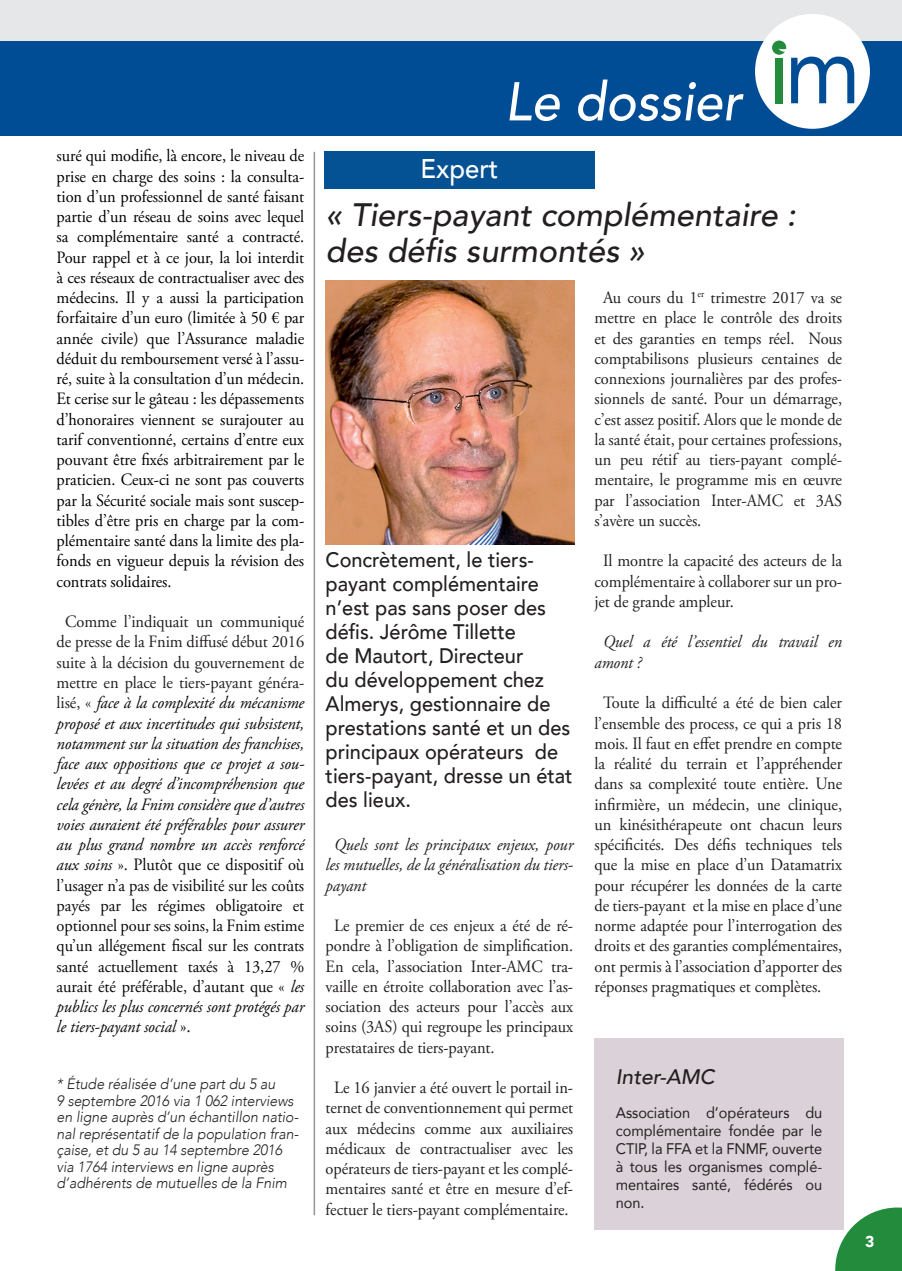
<style>
.page{position:relative;width:902px;height:1271px;background:#fff}
.page>*{position:absolute;margin:0;border:0;box-sizing:border-box;transform-origin:0 0}
.Surtitre_page{font:italic 500 54px "Avenir";color:#fff;scale:.95 1}
.Titre_Article_intéri{font:italic 500 32.4px/36px "Avenir";color:#231f20}
.Surtitre_page-2{font:500 27px "Avenir";color:#fff;scale:.95 1}
.Chapo{font:500 21px/24px "Avenir";color:#231f20;scale:.95 1}
.Titre_encadré{font:italic 500 21px "Avenir";color:#231f20}
.Article_texte{font:17.25px/20.2px "Adobe Garamond Pro";letter-spacing:-.005em;color:#231f20;text-align:justify;scale:.95 1}
.Article_texte-2{font:17.25px/20.2px "Adobe Garamond Pro";letter-spacing:-.005em;color:#000;text-align:justify;scale:.95 1}
.Article_texte-3{font:italic 17.25px/20.2px "Adobe Garamond Pro";letter-spacing:-.005em;color:#0a0a0a;text-align:justify;scale:.95 1}
.Article_texte-4{font:italic 17.25px/20.2px "Adobe Garamond Pro";letter-spacing:-.005em;color:#231f20;text-align:justify;scale:.95 1}
.t1{font:900 15.75px "Avenir";color:#fff}
.Encadré{font:15.3px/18px "Avenir";color:#231f20;text-align:justify;scale:.95 1}
.Encadré-note{font:italic 300 15px/16.5px "Avenir";color:#231f20;scale:.95 1}
.s1{font-style:normal;color:#231f20}
.s2{font-style:normal}
.s3{font-style:normal;font-size:18px}
</style>
<div class="page">
<div style="left:0;top:41px;width:901px;height:94px;background:#014d95"></div>
<div style="left:0;top:0;width:901px;height:41px;background:#e6e7e9"></div>
<div style="left:754px;top:14px;width:115px;height:115px;background:#fff;border-radius:50%"></div>
<svg style="left:772px;top:41px;width:82px;height:62px"></svg>
<hr style="left:313px;top:152px;width:2px;height:1063px;background:#939598">
<div style="left:324px;top:151px;width:270px;height:38px;background:#045294"></div>
<div style="left:594px;top:1038px;width:249px;height:191px;background:#dad2d8"></div>
<img style="left:325px;top:281px;width:249px;height:263px">
<svg style="left:835px;top:1207px;width:67px;height:64px"></svg>
<p class="Article_texte-2" style="left:57px;top:146px;width:262px">suré qui modifie, là encore, le niveau de prise en charge des soins : la consulta&shy;tion d’un professionnel de santé faisant partie d’un réseau de soins avec lequel sa complémentaire santé a contracté.<br>Pour rappel et à ce jour, la loi interdit à ces réseaux de contractualiser avec des médecins. Il y a aussi la participation forfaitaire d’un euro (limitée à 50 € par année civile) que l’Assurance maladie déduit du remboursement versé à l’assu&shy;ré, suite à la consultation d’un médecin.<br>Et cerise sur le gâteau : les dépassements d’honoraires viennent se surajouter au tarif conventionné, certains d’entre eux pouvant être fixés arbitrairement par le praticien. Ceux-ci ne sont pas couverts par la Sécurité sociale mais sont suscep&shy;tibles d’être pris en charge par la com&shy;plémentaire santé dans la limite des pla&shy;fonds en vigueur depuis la révision des contrats solidaires.</p>
<p class="Article_texte-3" style="left:57px;top:612px;width:262px;text-indent:9px"><span class="s1">Comme l’indiquait un communiqué de presse de la Fnim diffusé début 2016 suite à la décision du gouvernement de mettre en place le tiers-payant généra&shy;lisé, «</span> face à la complexité du mécanisme proposé et aux incertitudes qui subsistent, notamment sur la situation des franchises, face aux oppositions que ce projet a sou&shy;levées et au degré d’incompréhension que cela génère, la Fnim considère que d’autres voies auraient été préférables pour assurer au plus grand nombre un accès renforcé aux soins <span class="s2">». Plutôt que ce dispositif où l’usager n’a pas de visibilité sur les coûts payés par les régimes obligatoire et optionnel pour ses soins, la Fnim estime qu’un allégement fiscal sur les contrats santé actuellement taxés à 13,27 % aurait été préférable, d’autant que «</span> les publics les plus concernés sont protégés par le tiers-payant social <span class="s3">».</span></p>
<p class="Encadré-note" style="left:57px;top:1076px;width:256px">* Étude réalisée d’une part du 5 au<br>9 septembre 2016 via 1 062 interviews en ligne auprès d’un échantillon natio&shy;nal représentatif de la population fran&shy;çaise, et du 5 au 14 septembre 2016 via 1764 interviews en ligne auprès d’adhérents de mutuelles de la Fnim</p>
<p class="Surtitre_page" style="left:504px;top:69px;width:251px">Le dossier</p>
<p class="Surtitre_page-2" style="left:420px;top:145px;width:83px">Expert</p>
<p class="Titre_Article_intéri" style="left:325px;top:197px;width:471px">« Tiers-payant complémentaire : des défis surmontés »</p>
<p class="Chapo" style="left:325px;top:547px;width:261px">Concrètement, le tiers&shy;payant complémentaire n’est pas sans poser des défis. Jérôme Tillette<br>de Mautort, Directeur<br>du développement chez<br>Almerys, gestionnaire de prestations santé et un des principaux opérateurs de tiers-payant, dresse un état des lieux.</p>
<p class="Article_texte-4" style="left:325px;top:835px;width:262px;text-indent:9px">Quels sont les principaux enjeux, pour les mutuelles, de la généralisation du tiers&shy;payant</p>
<p class="Article_texte" style="left:325px;top:916px;width:262px;text-indent:9px">Le premier de ces enjeux a été de ré&shy;pondre à l’obligation de simplification.<br>En cela, l’association Inter-AMC tra&shy;vaille en étroite collaboration avec l’as&shy;sociation des acteurs pour l’accès aux soins (3AS) qui regroupe les principaux prestataires de tiers-payant.</p>
<p class="Article_texte" style="left:325px;top:1078px;width:262px;text-align:center">Le 16 janvier a été ouvert le portail in&shy;ternet de conventionnement qui permet aux médecins comme aux auxiliaires médicaux de contractualiser avec les opérateurs de tiers-payant et les complé&shy;mentaires santé et être en mesure d’ef&shy;fectuer le tiers-payant complémentaire.</p>
<p class="Article_texte" style="left:594px;top:288px;width:262px;text-indent:9px">Au cours du 1<sup>er</sup> trimestre 2017 va se mettre en place le contrôle des droits et des garanties en temps réel. Nous comptabilisons plusieurs centaines de connexions journalières par des profes&shy;sionnels de santé. Pour un démarrage, c’est assez positif. Alors que le monde de la santé était, pour certaines professions, un peu rétif au tiers-payant complé&shy;mentaire, le programme mis en œuvre par l’association Inter-AMC et 3AS s’avère un succès.</p>
<p class="Article_texte" style="left:594px;top:551px;width:262px;text-indent:9px">Il montre la capacité des acteurs de la complémentaire à collaborer sur un pro&shy;jet de grande ampleur.</p>
<p class="Article_texte-4" style="left:594px;top:632px;width:262px;text-indent:9px">Quel a été l’essentiel du travail en amont ?</p>
<p class="Article_texte" style="left:594px;top:693px;width:262px;text-indent:9px">Toute la difficulté a été de bien caler l’ensemble des process, ce qui a pris 18 mois. Il faut en effet prendre en compte la réalité du terrain et l’appréhender dans sa complexité toute entière. Une infirmière, un médecin, une clinique, un kinésithérapeute ont chacun leurs spécificités. Des défis techniques tels que la mise en place d’un Datamatrix pour récupérer les données de la carte de tiers-payant et la mise en place d’une norme adaptée pour l’interrogation des droits et des garanties complémentaires, ont permis à l’association d’apporter des réponses pragmatiques et complètes.</p>
<p class="Titre_encadré" style="left:615px;top:1063px;width:100px">Inter-AMC</p>
<p class="Encadré" style="left:615px;top:1103px;width:219px">Association d’opérateurs du complémentaire fondée par le CTIP, la FFA et la FNMF, ouverte à tous les organismes complé&shy;mentaires santé, fédérés ou non.</p>
<p class="t1" style="left:865px;top:1227px;width:11px">3</p>
</div>
